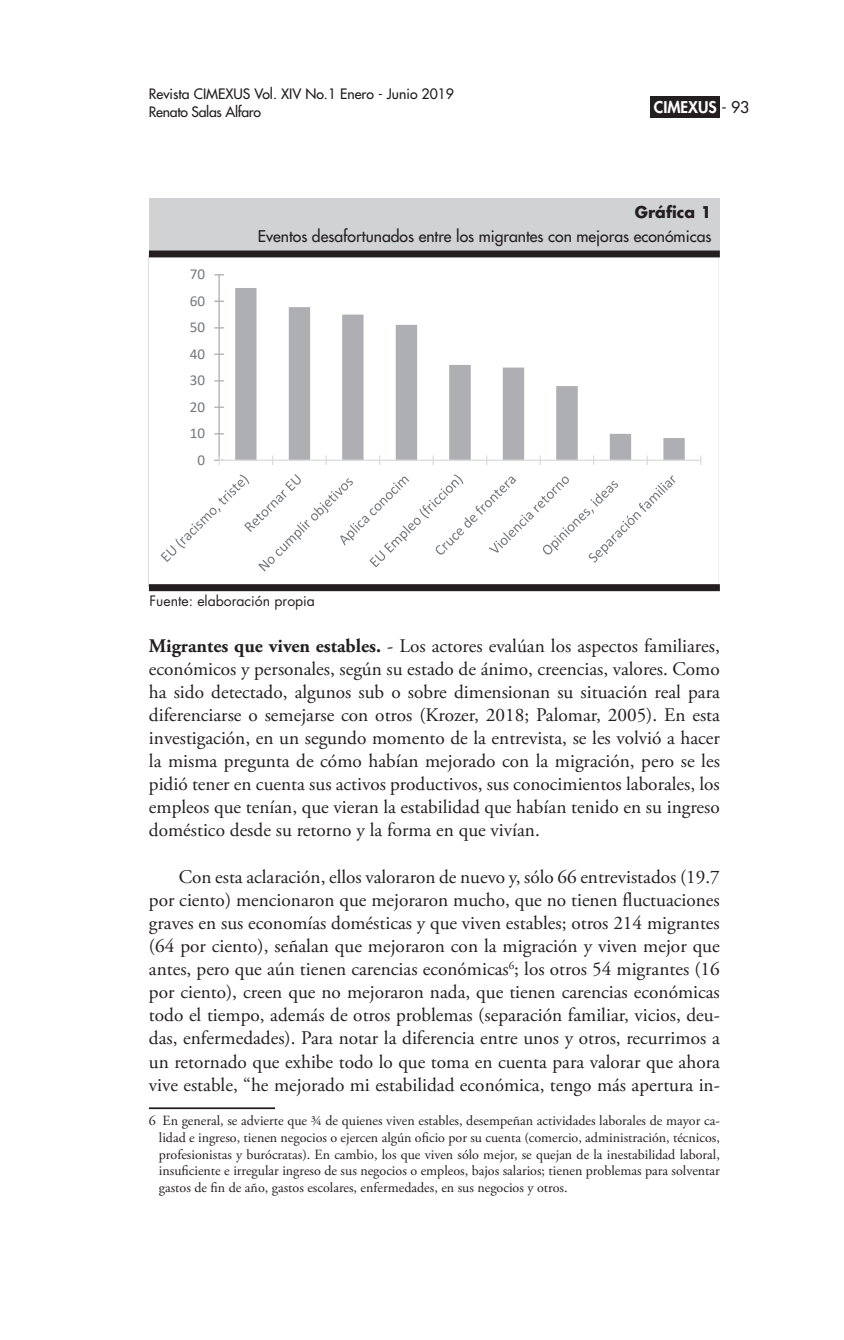
<style>
.page{position:relative;width:844px;height:1340px;background:#fff}
.page>*{position:absolute;margin:0;border:0;box-sizing:border-box;transform-origin:0 0}
.t1{font:19.25px/23.1px "Adobe Garamond Pro";color:#231f20;text-align:justify}
.t2{font:500 15.75px "Futura Std";color:#231f20}
.t3{font:800 15.75px "Futura Std";color:#fff}
.t4{font:700 15.75px "Futura Std";color:#231f20}
.t5{font:15.22px "Calibri";color:#76787b}
.t6{font:15.05px "Calibri";color:#76787b}
.t7{font:14px/16.8px "Adobe Garamond Pro";color:#231f20;text-align:justify}
.t8{font:500 14px "Futura Std";color:#201d1e}
.t9{font:14px "Futura Std";color:#231f20}
.t10{font:500 14px "Futura Std";letter-spacing:-.02em;color:#211d1e}
.s1{font-weight:500;color:#231f20}
.s2{font-weight:700}
</style>
<div class="page">
<div style="left:650px;top:96px;width:69px;height:21px;background:#231f20"></div>
<svg style="left:149px;top:257px;width:569px;height:315px"></svg>
<hr style="left:149px;top:1107px;width:126px;height:2px;background:#231f20">
<div style="left:149px;top:198px;width:570px;height:52px;background:#d1d2d4"></div>
<div style="left:149px;top:250px;width:570px;height:7px;background:#231f20"></div>
<div style="left:149px;top:584px;width:570px;height:7px;background:#231f20"></div>
<p class="t8" style="left:149px;top:85px;width:306px">Revista CIMEXUS Vol. XIV No.1 Enero - Junio 2019</p>
<p class="t10" style="left:149px;top:103px;width:114px">Renato Salas Alfaro</p>
<p class="t3" style="left:653px;top:97px;width:97px">CIMEXUS <span class="s1">- 93</span></p>
<p class="t5" style="left:190px;top:263px;width:17px">70</p>
<p class="t6" style="left:190px;top:290px;width:17px">60</p>
<p class="t6" style="left:190px;top:317px;width:17px">50</p>
<p class="t6" style="left:190px;top:343px;width:17px">40</p>
<p class="t6" style="left:190px;top:369px;width:17px">30</p>
<p class="t6" style="left:190px;top:396px;width:17px">20</p>
<p class="t6" style="left:190px;top:422px;width:17px">10</p>
<p class="t6" style="left:197px;top:449px;width:9px">0</p>
<p class="t4" style="left:634px;top:202px;width:78px">Gráfica 1</p>
<p class="t2" style="left:258px;top:226px;width:455px">Eventos desafortunados entre los migrantes con mejoras económicas</p>
<p class="t9" style="left:149px;top:592px;width:167px">Fuente: elaboración propia</p>
<p class="t1" style="left:149px;top:634px;width:572px"><span class="s2">Migrantes que viven estables.</span> - Los actores evalúan los aspectos familiares, económicos y personales, según su estado de ánimo, creencias, valores. Como ha sido detectado, algunos sub o sobre dimensionan su situación real para diferenciarse o semejarse con otros (Krozer, 2018; Palomar, 2005). En esta investigación, en un segundo momento de la entrevista, se les volvió a hacer la misma pregunta de cómo habían mejorado con la migración, pero se les pidió tener en cuenta sus activos productivos, sus conocimientos laborales, los empleos que tenían, que vieran la estabilidad que habían tenido en su ingreso doméstico desde su retorno y la forma en que vivían.</p>
<p class="t1" style="left:149px;top:865px;width:572px;text-indent:30px">Con esta aclaración, ellos valoraron de nuevo y, sólo 66 entrevistados (19.7 por ciento) mencionaron que mejoraron mucho, que no tienen fluctuaciones graves en sus economías domésticas y que viven estables; otros 214 migrantes (64 por ciento), señalan que mejoraron con la migración y viven mejor que antes, pero que aún tienen carencias económicas<sup>6</sup>; los otros 54 migrantes (16 por ciento), creen que no mejoraron nada, que tienen carencias económicas todo el tiempo, además de otros problemas (separación familiar, vicios, deu&shy;das, enfermedades). Para notar la diferencia entre unos y otros, recurrimos a un retornado que exhibe todo lo que toma en cuenta para valorar que ahora vive estable, “he mejorado mi estabilidad económica, tengo más apertura in-</p>
<p class="t7" style="left:159px;top:1112px;width:562px;text-indent:-10px">6 En general, se advierte que ¾ de quienes viven estables, desempeñan actividades laborales de mayor ca&shy;lidad e ingreso, tienen negocios o ejercen algún oficio por su cuenta (comercio, administración, técnicos, profesionistas y burócratas). En cambio, los que viven sólo mejor, se quejan de la inestabilidad laboral, insuficiente e irregular ingreso de sus negocios o empleos, bajos salarios; tienen problemas para solventar gastos de fin de año, gastos escolares, enfermedades, en sus negocios y otros.</p>
</div>
